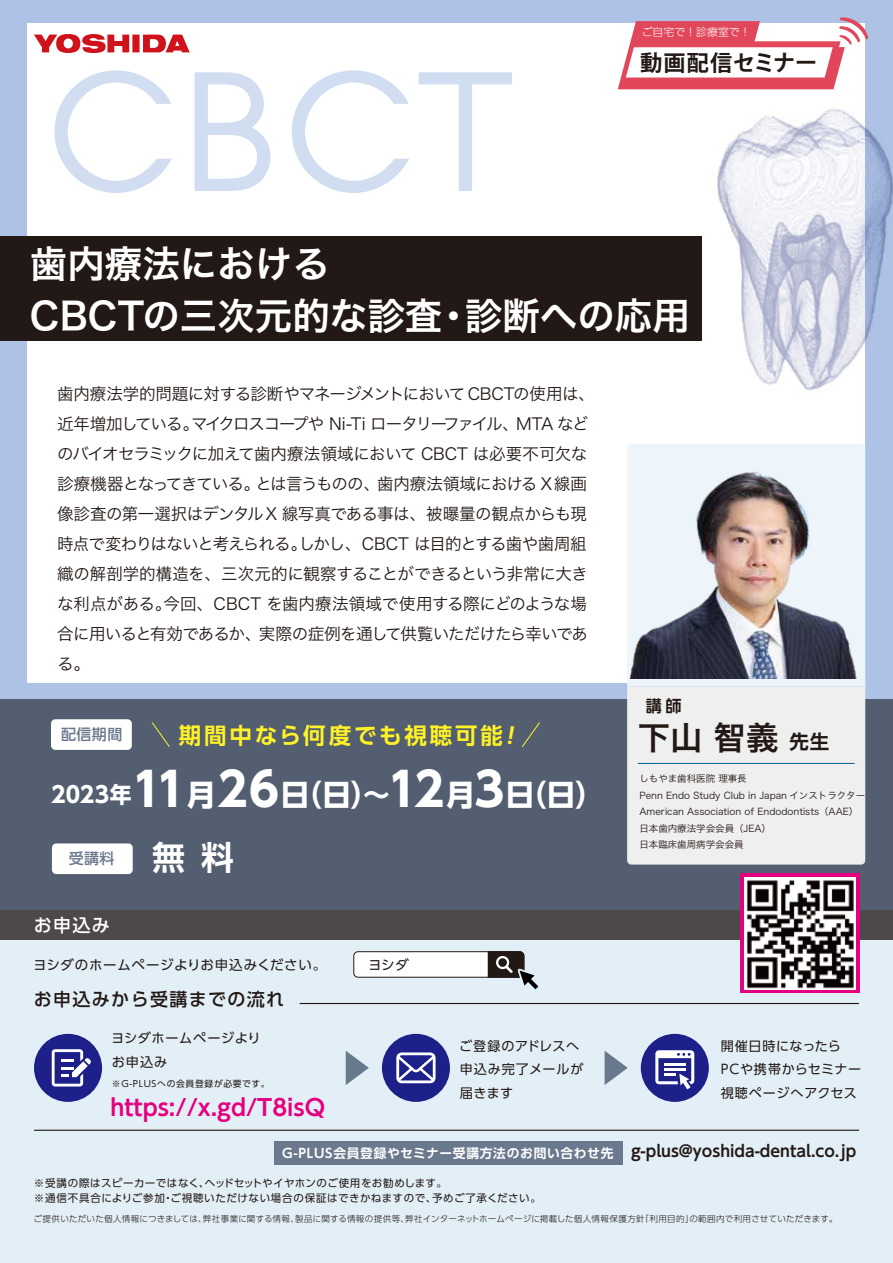
<style>
.page{position:relative;width:893px;height:1263px;background:#fff}
.page>*{position:absolute;margin:0;border:0;box-sizing:border-box;transform-origin:0 0}
.t1{font:37.5px/51.9px "Hiragino Sans W6";color:#fff}
.t2{font:32.55px "Hiragino Sans W6";color:#221815}
.t3{font:700 29.7px "UD Shin Go Pro";color:#fff}
.t4{font:700 22.5px "UD Shin Go Pro De";color:#e4007f}
.t5{font:700 22.5px "UD Shin Go Pro De";letter-spacing:.13em;color:#fff226}
.t6{font:700 22.2px "Koz Go Pr 6 N";letter-spacing:.02em;color:#221815}
.t7{font:500 18px "UD Shin Go Pro";letter-spacing:.075em;color:#221815}
.t8{font:500 18px "UD Shin Go Pr 6 N";color:#fff}
.t9{font:16.5px/30px "Hiragino Sans W3";letter-spacing:-.04em;color:#221815}
.t10{font:700 16.05px "UD Shin Go Pro De";color:#221815}
.t11{font:500 15px "UD Shin Go Pro";letter-spacing:.03em;color:#6b798e}
.t12{font:13.5px "UD Shin Go Pro";letter-spacing:.04em;color:#221815}
.t13{font:13.2px/23.4px "UD Shin Go Pr 6 N";letter-spacing:.045em;color:#221815}
.t14{font:13.05px/23.2px "UD Shin Go Pr 6 N";letter-spacing:.055em;color:#221815}
.t15{font:700 12.75px "UD Shin Go Pro De";letter-spacing:.055em;color:#fff}
.t16{font:300 10.95px "UD Shin Go Pr 6 N";color:#fff}
.t17{font:10.5px/15px "UD Shin Go Pr 6 N";letter-spacing:.045em;color:#221815}
.t18{font:9.45px/16.5px "Hiragino Sans W3";color:#221815}
.t19{font:8.85px "UD Shin Go Pr 6 N";letter-spacing:.075em;color:#221815}
.t20{font:300 8.55px "UD Shin Go Pr 6 N";letter-spacing:.03em;color:#221815}
.s1{font-size:22.2px}
.s2{font-size:46.35px}
.s3{font-family:"UD Shin Go Pro De";font-weight:700;font-size:33px;color:#fff}
.s4{font-family:"UD Shin Go Pro De";font-weight:700;font-size:19.5px}
.s5{font-size:15.75px;color:#221815}
</style>
<div class="page">
<div style="left:0;top:699px;width:893px;height:211px;background:#535f71"></div>
<div style="left:0;top:940px;width:893px;height:323px;background:#e3eff6"></div>
<div style="left:0;top:910px;width:893px;height:30px;background:#4c4948"></div>
<div style="left:0;top:0;width:893px;height:698px;background:#adc2e5"></div>
<div style="left:28px;top:23px;width:837px;height:659px;background:#fff"></div>
<img style="left:717px;top:108px;width:176px;height:283px">
<svg style="left:54px;top:70px;width:118px;height:123px"></svg>
<svg style="left:195px;top:72px;width:75px;height:119px"></svg>
<svg style="left:292px;top:70px;width:117px;height:123px"></svg>
<svg style="left:419px;top:72px;width:93px;height:119px"></svg>
<div style="left:354px;top:952px;width:170px;height:25px;background:#fff;border-radius:4px"></div>
<div style="left:354px;top:951px;width:170px;height:26px;border:1px solid #221815;border-radius:4px"></div>
<div style="left:132px;top:35px;width:8px;height:17px;background:#d0121b"></div>
<svg style="left:143px;top:35px;width:47px;height:17px"></svg>
<svg style="left:34px;top:34px;width:95px;height:19px"></svg>
<hr style="left:300px;top:1003px;width:559px;height:1px;background:#221815">
<hr style="left:34px;top:1130px;width:825px;height:1px;background:#221815">
<div style="left:274px;top:1141px;width:349px;height:24px;background:#6b798e"></div>
<svg style="left:618px;top:17px;width:250px;height:72px"></svg>
<svg style="left:346px;top:1051px;width:23px;height:34px"></svg>
<svg style="left:605px;top:1051px;width:23px;height:34px"></svg>
<div style="left:382px;top:1034px;width:68px;height:68px;background:#1d2088;border-radius:50%"></div>
<svg style="left:396px;top:1052px;width:40px;height:31px"></svg>
<div style="left:641px;top:1034px;width:68px;height:68px;background:#1d2088;border-radius:50%"></div>
<svg style="left:655px;top:1050px;width:39px;height:39px"></svg>
<div style="left:34px;top:1034px;width:68px;height:68px;background:#1d2088;border-radius:50%"></div>
<svg style="left:52px;top:1049px;width:39px;height:37px"></svg>
<div style="left:740px;top:874px;width:120px;height:119px;background:linear-gradient(to right,#e4007f,#e4007f)"></div>
<div style="left:52px;top:843px;width:81px;height:31px;background:#fff;border-radius:4px"></div>
<div style="left:51px;top:719px;width:81px;height:31px;background:#fff;border-radius:4px"></div>
<svg style="left:152px;top:722px;width:18px;height:25px"></svg>
<svg style="left:522px;top:722px;width:18px;height:25px"></svg>
<div style="left:627px;top:444px;width:238px;height:242px;background:#edf5fa"></div>
<div style="left:627px;top:686px;width:238px;height:178px;background:#efefef"></div>
<hr style="left:638px;top:763px;width:217px;height:1px;background:#025ea0">
<svg style="left:487px;top:951px;width:52px;height:39px"></svg>
<img style="left:631px;top:452px;width:232px;height:226px">
<div style="left:0;top:236px;width:702px;height:105px;background:#221815"></div>
<img style="left:744px;top:878px;width:111px;height:111px">
<p class="t16" style="left:642px;top:23px;width:111px">ご自宅で！診療室で！</p>
<h3 class="t6" style="left:640px;top:50px;width:179px">動画配信セミナー</h3>
<h1 class="t1" style="left:30px;top:237px;width:661px">歯内療法における<br>CBCTの三次元的な診査・診断への応用</h1>
<p class="t9" style="left:57px;top:378px;width:539px">歯内療法学的問題に対する診断やマネージメントにおいて CBCTの使用は、近年増加している。マイクロスコープや Ni-Ti ロータリーファイル、MTA などのバイオセラミックに加えて歯内療法領域において CBCT は必要不可欠な診療機器となってきている。とは言うものの、歯内療法領域における X線画像診査の第一選択はデンタルX 線写真である事は、被曝量の観点からも現時点で変わりはないと考えられる。しかし、CBCT は目的とする歯や歯周組織の解剖学的構造を、三次元的に観察することができるという非常に大きな利点がある。今回、CBCT を歯内療法領域で使用する際にどのような場合に用いると有効であるか、実際の症例を通して供覧いただけたら幸いである。</p>
<p class="t11" style="left:61px;top:722px;width:63px">配信期間</p>
<h3 class="t5" style="left:179px;top:717px;width:326px">期間中なら何度でも視聴可能</h3>
<h3 class="t3" style="left:51px;top:771px;width:555px"><span class="s1">2023年</span><span class="s2">11</span>月<span class="s2">26</span>日（日）～<span class="s2">12</span>月<span class="s2">3</span>日（日）</h3>
<p class="t11" style="left:69px;top:846px;width:167px">受講料 <span class="s3">無 料</span></p>
<p class="t8" style="left:34px;top:910px;width:78px">お申込み</p>
<p class="t12" style="left:33px;top:953px;width:295px">ヨシダのホームページよりお申込みください。</p>
<p class="t12" style="left:368px;top:953px;width:42px">ヨシダ</p>
<p class="t7" style="left:34px;top:985px;width:252px">お申込みから受講までの流れ</p>
<p class="t10" style="left:646px;top:692px;width:37px">講師</p>
<h2 class="t2" style="left:638px;top:708px;width:193px">下山 智義 <span class="s4">先生</span></h2>
<p class="t18" style="left:639px;top:770px;width:227px">しもやま歯科医院 理事長<br>Penn Endo Study Club in Japan インストラクター<br>American Association of Endodontists（AAE）日本歯内療法学会会員（JEA）<br>日本臨床歯周病学会会員</p>
<p class="t13" style="left:111px;top:1026px;width:151px">ヨシダホームページよりお申込み</p>
<p class="t19" style="left:112px;top:1077px;width:159px">※G-PLUSへの会員登録が必要です。</p>
<h3 class="t4" style="left:111px;top:1089px;width:216px">https://x.gd/T8isQ</h3>
<p class="t14" style="left:459px;top:1034px;width:126px">ご登録のアドレスへ申込み完了メールが届きます</p>
<p class="t14" style="left:721px;top:1034px;width:142px">開催日時になったら<br>PCや携帯からセミナー視聴ページへアクセス</p>
<p class="t15" style="left:282px;top:1142px;width:575px">G-PLUS会員登録やセミナー受講方法のお問い合わせ先 <span class="s5">g-plus@yoshida-dental.co.jp</span></p>
<p class="t17" style="left:34px;top:1175px;width:508px">※受講の際はスピーカーではなく、ヘッドセットやイヤホンのご使用をお勧めします。<br>※通信不具合によりご参加・ご視聴いただけない場合の保証はできかねますので、予めご了承ください。</p>
<p class="t20" style="left:34px;top:1212px;width:805px">ご提供いただいた個人情報につきましては、弊社事業に関する情報、製品に関する情報の提供等、弊社インターネットホームページに掲載した個人情報保護方針「利用目的」の範囲内で利用させていただきます。</p>
</div>
